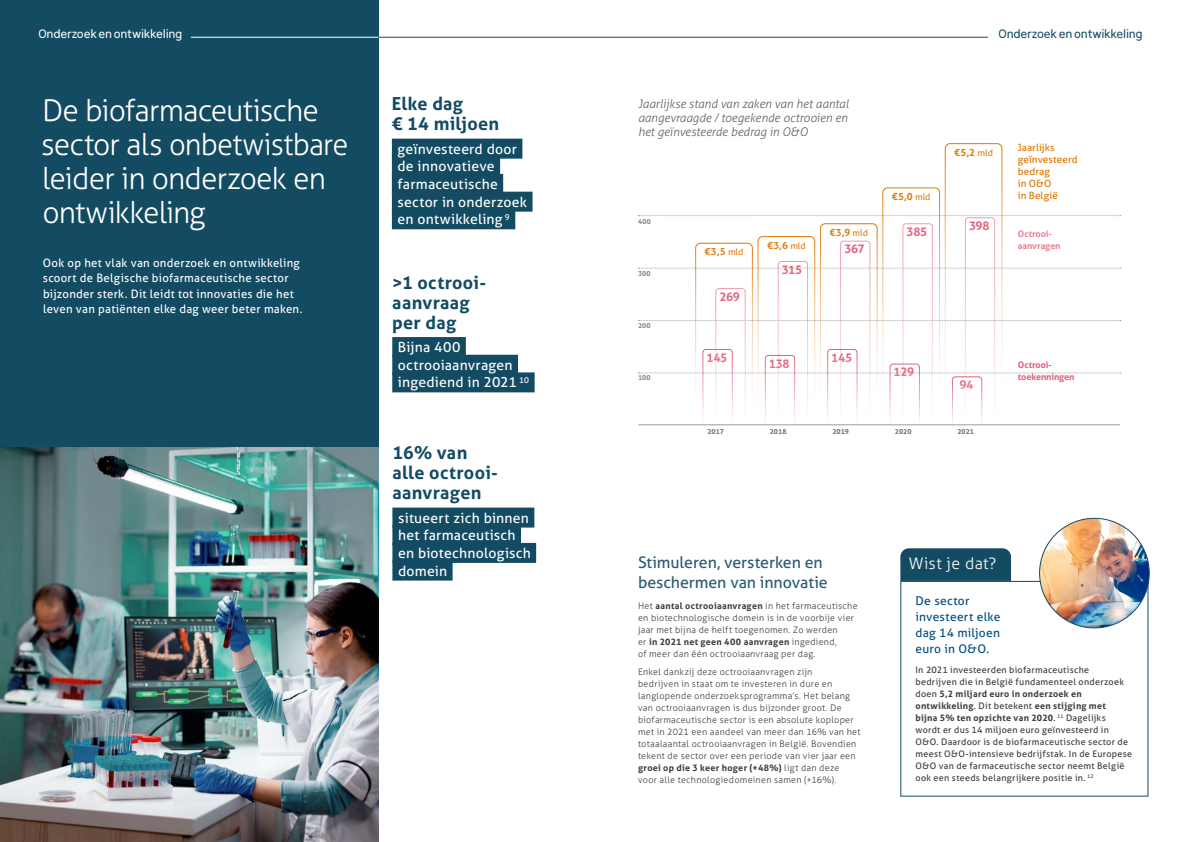
<style>
.page{position:relative;width:1191px;height:842px;background:#fff}
.page>*{position:absolute;margin:0;border:0;box-sizing:border-box;transform-origin:0 0}
.t1{font:300 30px/34px "Aller";letter-spacing:-.03em;color:#fff}
.t2{font:700 18px/20px "Aller";letter-spacing:.015em;color:#134b62}
.t3{font:16px/20px "Aller";letter-spacing:-.005em;color:#2c5b73}
.t4{font:300 16px "Aller";letter-spacing:.02em;color:#fff}
.t5{font:14px/17.7px "Aller";letter-spacing:.015em;color:#fff}
.t6{font:italic 300 12px/14px "Aller";color:#646363;text-align:justify}
.t7{font:12px/16px "Aller";letter-spacing:.02em;color:#034d83}
.t8{font:700 12px "Aller";letter-spacing:-.03em;color:#e35d7a}
.t9{font:12px "Klima";letter-spacing:-.02em;color:#fff}
.t10{font:12px "Klima";letter-spacing:-.02em;color:#134b62}
.t11{font:11.6px/15.5px "Aller";letter-spacing:.02em;color:#fff}
.t12{font:10px/12px "Aller";letter-spacing:.005em;color:#dd7500}
.t13{font:700 10px "Aller";color:#dd7500}
.t14{font:300 9px/12px "Aller";letter-spacing:.03em;color:#3c3c3b}
.t15{font:9px/12px "Aller";letter-spacing:.03em;color:#3c3c3b}
.t16{font:700 9px/12px "Aller";letter-spacing:-.01em;color:#e35d7a}
.t17{font:700 9px/12px "Aller";letter-spacing:-.005em;color:#e98294}
.t18{font:700 7px "Aller";color:#706f6f}
.t19{font:700 7px "Aller";letter-spacing:.02em;color:#878787}
.s1{font-weight:400;font-size:9px}
.s2{font-weight:700}
</style>
<div class="page">
<div style="left:0;top:0;width:378px;height:842px;background:#134b62"></div>
<hr style="left:191px;top:37px;width:404px;height:1px;background:#fff">
<hr style="left:378px;top:37px;width:610px;height:1px;background:#134b62">
<div style="left:392px;top:337px;width:74px;height:20px;background:#134b62"></div>
<div style="left:392px;top:355px;width:126px;height:20px;background:#134b62"></div>
<div style="left:392px;top:372px;width:142px;height:20px;background:#134b62"></div>
<div style="left:392px;top:508px;width:142px;height:20px;background:#134b62"></div>
<div style="left:392px;top:525px;width:129px;height:20px;background:#134b62"></div>
<div style="left:392px;top:543px;width:144px;height:20px;background:#134b62"></div>
<div style="left:392px;top:561px;width:60px;height:20px;background:#134b62"></div>
<div style="left:392px;top:139px;width:130px;height:20px;background:#134b62"></div>
<div style="left:392px;top:156px;width:108px;height:20px;background:#134b62"></div>
<div style="left:392px;top:174px;width:111px;height:20px;background:#134b62"></div>
<div style="left:392px;top:192px;width:140px;height:20px;background:#134b62"></div>
<div style="left:392px;top:209px;width:123px;height:20px;background:#134b62"></div>
<svg style="left:900px;top:548px;width:111px;height:33px;background:#184f65"></svg>
<img style="left:1039px;top:518px;width:110px;height:110px;border-radius:55px">
<img style="left:0;top:447px;width:378px;height:395px">
<svg style="left:638px;top:143px;width:482px;height:283px"></svg>
<hr style="left:638px;top:425px;width:481px;height:1px;background:#9d9d9c">
<h3 class="t9" style="left:38px;top:24px;width:145px">Onderzoek en ontwikkeling</h3>
<h3 class="t10" style="left:998px;top:24px;width:146px">Onderzoek en ontwikkeling</h3>
<h1 class="t1" style="left:41px;top:93px;width:309px">De biofarmaceutische sector als onbetwistbare leider in onderzoek en ontwikkeling</h1>
<p class="t11" style="left:43px;top:255px;width:261px">Ook op het vlak van onderzoek en ontwikkeling scoort de Belgische biofarmaceutische sector bijzonder sterk. Dit leidt tot innovaties die het leven van patiënten elke dag weer beter maken.</p>
<h2 class="t2" style="left:392px;top:94px;width:109px">Elke dag<br>€ 14 miljoen</h2>
<h3 class="t5" style="left:397px;top:140px;width:131px">geïnvesteerd door de innovatieve farmaceutische sector in onderzoek en ontwikkeling <sup>9</sup></h3>
<h2 class="t2" style="left:392px;top:272px;width:94px">&gt;1 octrooi&shy;aanvraag per dag</h2>
<h3 class="t5" style="left:398px;top:338px;width:133px">Bijna 400 octrooiaanvragen ingediend in 2021 <sup>10</sup></h3>
<h2 class="t2" style="left:392px;top:443px;width:107px">16% van alle octrooi&shy;aanvragen</h2>
<h3 class="t5" style="left:398px;top:509px;width:134px">situeert zich binnen het farmaceutisch en biotechnologisch domein</h3>
<h3 class="t6" style="left:638px;top:97px;width:212px">Jaarlijkse stand van zaken van het aantal aangevraagde / toegekende octrooien en het geïnvesteerde bedrag in O&amp;O</h3>
<p class="t19" style="left:638px;top:217px;width:14px">400</p>
<p class="t19" style="left:638px;top:269px;width:14px">300</p>
<p class="t19" style="left:638px;top:321px;width:14px">200</p>
<p class="t19" style="left:638px;top:373px;width:14px">100</p>
<p class="t13" style="left:704px;top:245px;width:40px">€3,5 <span class="s1">mld</span></p>
<h3 class="t8" style="left:719px;top:289px;width:22px">269</h3>
<h3 class="t8" style="left:706px;top:350px;width:23px">145</h3>
<p class="t13" style="left:767px;top:239px;width:40px">€3,6 <span class="s1">mld</span></p>
<h3 class="t8" style="left:782px;top:262px;width:22px">315</h3>
<h3 class="t8" style="left:768px;top:356px;width:23px">138</h3>
<p class="t13" style="left:829px;top:226px;width:40px">€3,9 <span class="s1">mld</span></p>
<h3 class="t8" style="left:844px;top:241px;width:22px">367</h3>
<h3 class="t8" style="left:831px;top:350px;width:23px">145</h3>
<p class="t13" style="left:891px;top:190px;width:40px">€5,0 <span class="s1">mld</span></p>
<h3 class="t8" style="left:906px;top:224px;width:22px">385</h3>
<p class="t13" style="left:954px;top:146px;width:40px">€5,2 <span class="s1">mld</span></p>
<h3 class="t8" style="left:969px;top:218px;width:22px">398</h3>
<h3 class="t8" style="left:893px;top:364px;width:22px">129</h3>
<h3 class="t8" style="left:959px;top:377px;width:16px">94</h3>
<p class="t18" style="left:707px;top:427px;width:18px">2017</p>
<p class="t18" style="left:769px;top:427px;width:19px">2018</p>
<p class="t18" style="left:832px;top:427px;width:18px">2019</p>
<p class="t18" style="left:894px;top:427px;width:18px">2020</p>
<p class="t18" style="left:957px;top:427px;width:18px">2021</p>
<p class="t12" style="left:1018px;top:141px;width:61px">Jaarlijks geïnvesteerd bedrag<br>in O&amp;O<br>in België</p>
<p class="t17" style="left:1017px;top:228px;width:44px">Octrooi&shy;aanvragen</p>
<p class="t16" style="left:1017px;top:359px;width:58px">Octrooi&shy;toekenningen</p>
<h3 class="t3" style="left:638px;top:553px;width:191px">Stimuleren, versterken en beschermen van innovatie</h3>
<p class="t14" style="left:638px;top:600px;width:221px">Het <span class="s2">aantal octrooiaanvragen</span> in het farmaceutische en biotechnologische domein is in de voorbije vier jaar met bijna de helft toegenomen. Zo werden<br>er <span class="s2">in 2021 net geen 400 aanvragen</span> ingediend,<br>of meer dan één octrooiaanvraag per dag.</p>
<p class="t14" style="left:638px;top:665px;width:224px">Enkel dankzij deze octrooiaanvragen zijn<br>bedrijven in staat om te investeren in dure en langlopende onderzoeksprogramma’s. Het belang van octrooiaanvragen is dus bijzonder groot. De biofarmaceutische sector is een absolute koploper met in 2021 een aandeel van meer dan 16% van het totaalaantal octrooiaanvragen in België. Bovendien tekent de sector over een periode van vier jaar een <span class="s2">groei op die 3 keer hoger (+48%)</span> ligt dan deze voor alle technologiedomeinen samen (+16%).</p>
<h3 class="t4" style="left:909px;top:553px;width:89px">Wist je dat?</h3>
<h3 class="t7" style="left:915px;top:593px;width:86px">De sector investeert elke dag 14 miljoen euro in O&amp;O.</h3>
<p class="t15" style="left:915px;top:664px;width:218px">In 2021 investeerden biofarmaceutische bedrijven die in België fundamenteel onderzoek doen <span class="s2">5,2 miljard euro in onderzoek en ontwikkeling</span>. Dit betekent <span class="s2">een stijging met<br>bijna 5% ten opzichte van 2020</span>. <sup>11</sup> Dagelijks wordt er dus 14 miljoen euro geïnvesteerd in O&amp;O. Daardoor is de biofarmaceutische sector de meest O&amp;O-intensieve bedrijfstak. In de Europese O&amp;O van de farmaceutische sector neemt België ook een steeds belangrijkere positie in. <sup>12</sup></p>
</div>
